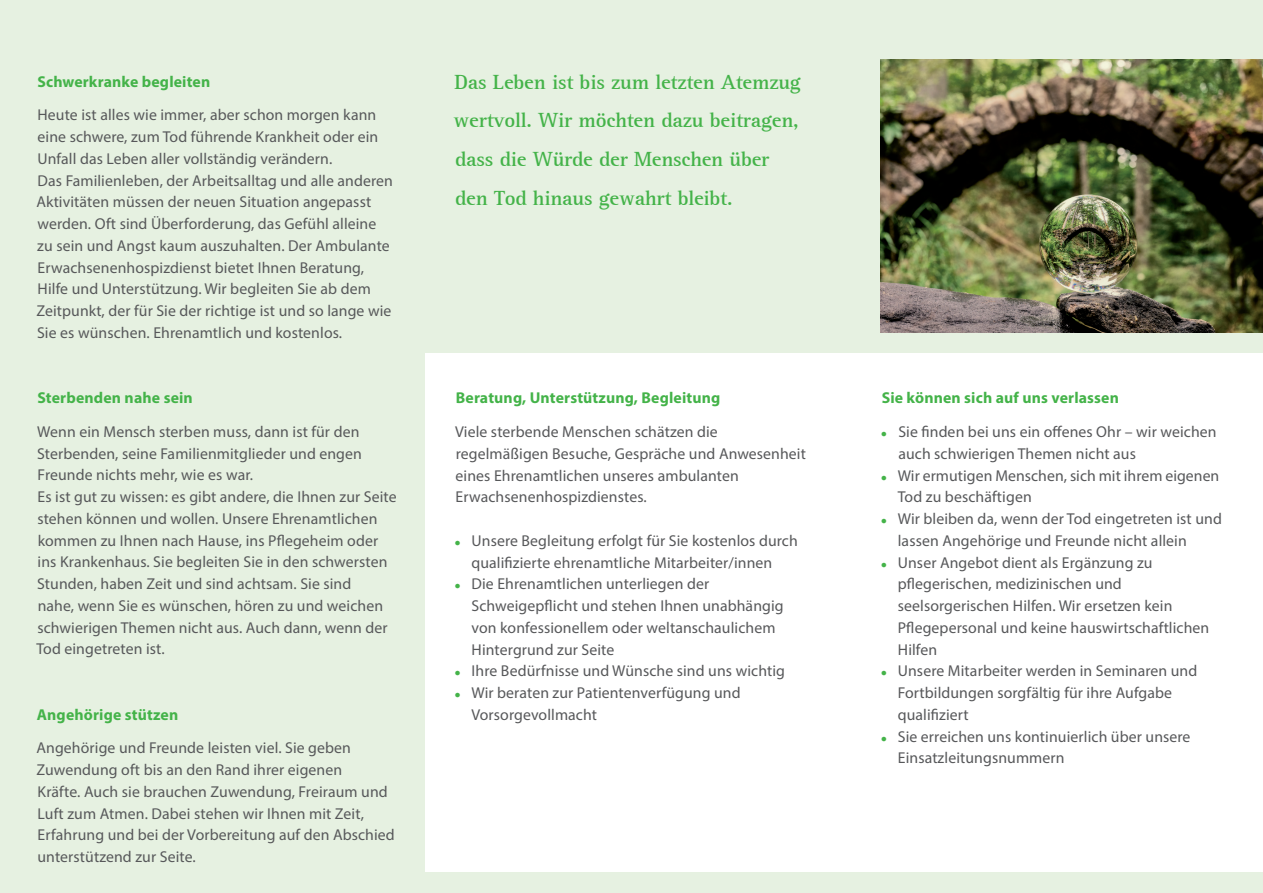
<style>
.page{position:relative;width:1263px;height:893px;background:#e6f1e1}
.page>*{position:absolute;margin:0;border:0;box-sizing:border-box;transform-origin:0 0}
.t1{font:700 21px/38.8px "Rotis Serif 65";letter-spacing:-.01em;color:#44b349}
.t2{font:15.75px/21.8px "Myriad Pro";letter-spacing:.005em;color:#57585a}
.t3{font:700 15.75px "Myriad Pro";letter-spacing:.01em;color:#44b349}
.s1{font-family:"Arial";font-weight:700;font-size:10.5px;color:#44b349}
</style>
<div class="page">
<div style="left:425px;top:353px;width:838px;height:519px;background:#fff"></div>
<img style="left:881px;top:60px;width:382px;height:272px">
<p class="t3" style="left:37px;top:71px;width:174px">Schwerkranke begleiten</p>
<p class="t2" style="left:36px;top:104px;width:358px">Heute ist alles wie immer, aber schon morgen kann eine schwere, zum Tod führende Krankheit oder ein Unfall das Leben aller vollständig verändern.<br>Das Familienleben, der Arbeitsalltag und alle anderen Aktivitäten müssen der neuen Situation angepasst werden. Oft sind Überforderung, das Gefühl alleine zu sein und Angst kaum auszuhalten. Der Ambulante Erwachsenenhospizdienst bietet Ihnen Beratung, Hilfe und Unterstützung. Wir begleiten Sie ab dem Zeitpunkt, der für Sie der richtige ist und so lange wie Sie es wünschen. Ehrenamtlich und kostenlos.</p>
<p class="t3" style="left:37px;top:388px;width:157px">Sterbenden nahe sein</p>
<p class="t2" style="left:36px;top:420px;width:362px">Wenn ein Mensch sterben muss, dann ist für den Sterbenden, seine Familienmitglieder und engen Freunde nichts mehr, wie es war.<br>Es ist gut zu wissen: es gibt andere, die Ihnen zur Seite stehen können und wollen. Unsere Ehrenamtlichen kommen zu Ihnen nach Hause, ins Pflegeheim oder ins Krankenhaus. Sie begleiten Sie in den schwersten Stunden, haben Zeit und sind achtsam. Sie sind<br>nahe, wenn Sie es wünschen, hören zu und weichen schwierigen Themen nicht aus. Auch dann, wenn der Tod eingetreten ist.</p>
<p class="t3" style="left:37px;top:704px;width:143px">Angehörige stützen</p>
<p class="t2" style="left:36px;top:737px;width:360px">Angehörige und Freunde leisten viel. Sie geben Zuwendung oft bis an den Rand ihrer eigenen<br>Kräfte. Auch sie brauchen Zuwendung, Freiraum und Luft zum Atmen. Dabei stehen wir Ihnen mit Zeit, Erfahrung und bei der Vorbereitung auf den Abschied unterstützend zur Seite.</p>
<h1 class="t1" style="left:453px;top:63px;width:349px">Das Leben ist bis zum letzten Atemzug wertvoll. Wir möchten dazu beitragen, dass die Würde der Menschen über den Tod hinaus gewahrt bleibt.</h1>
<p class="t3" style="left:456px;top:388px;width:266px">Beratung, Unterstützung, Begleitung</p>
<p class="t2" style="left:455px;top:421px;width:352px">Viele sterbende Menschen schätzen die regelmäßigen Besuche, Gespräche und Anwesenheit eines Ehrenamtlichen unseres ambulanten Erwachsenenhospizdienstes.</p>
<p class="t2" style="left:454px;top:529px;width:345px;text-align:center"><span class="s1">●</span> Unsere Begleitung erfolgt für Sie kostenlos durch qualifizierte ehrenamtliche Mitarbeiter/innen</p>
<p class="t2" style="left:471px;top:573px;width:314px;text-indent:-17px"><span class="s1">●</span> Die Ehrenamtlichen unterliegen der Schweigepflicht und stehen Ihnen unabhängig von konfessionellem oder weltanschaulichem Hintergrund zur Seite</p>
<p class="t2" style="left:454px;top:660px;width:332px"><span class="s1">●</span> Ihre Bedürfnisse und Wünsche sind uns wichtig</p>
<p class="t2" style="left:471px;top:682px;width:271px;text-indent:-17px"><span class="s1">●</span> Wir beraten zur Patientenverfügung und<br>Vorsorgevollmacht</p>
<p class="t3" style="left:882px;top:388px;width:239px">Sie können sich auf uns verlassen</p>
<p class="t2" style="left:898px;top:421px;width:320px;text-indent:-18px"><span class="s1">●</span> Sie finden bei uns ein offenes Ohr – wir weichen auch schwierigen Themen nicht aus</p>
<p class="t2" style="left:898px;top:464px;width:323px;text-indent:-17px"><span class="s1">●</span> Wir ermutigen Menschen, sich mit ihrem eigenen<br>Tod zu beschäftigen</p>
<p class="t2" style="left:898px;top:508px;width:326px;text-indent:-17px"><span class="s1">●</span> Wir bleiben da, wenn der Tod eingetreten ist und lassen Angehörige und Freunde nicht allein</p>
<p class="t2" style="left:898px;top:551px;width:313px;text-indent:-17px"><span class="s1">●</span> Unser Angebot dient als Ergänzung zu pflegerischen, medizinischen und seelsorgerischen Hilfen. Wir ersetzen kein Pflegepersonal und keine hauswirtschaftlichen Hilfen</p>
<p class="t2" style="left:898px;top:660px;width:301px;text-indent:-17px"><span class="s1">●</span> Unsere Mitarbeiter werden in Seminaren und<br>Fortbildungen sorgfältig für ihre Aufgabe qualifiziert</p>
<p class="t2" style="left:898px;top:725px;width:294px;text-indent:-17px"><span class="s1">●</span> Sie erreichen uns kontinuierlich über unsere<br>Einsatzleitungsnummern</p>
</div>
